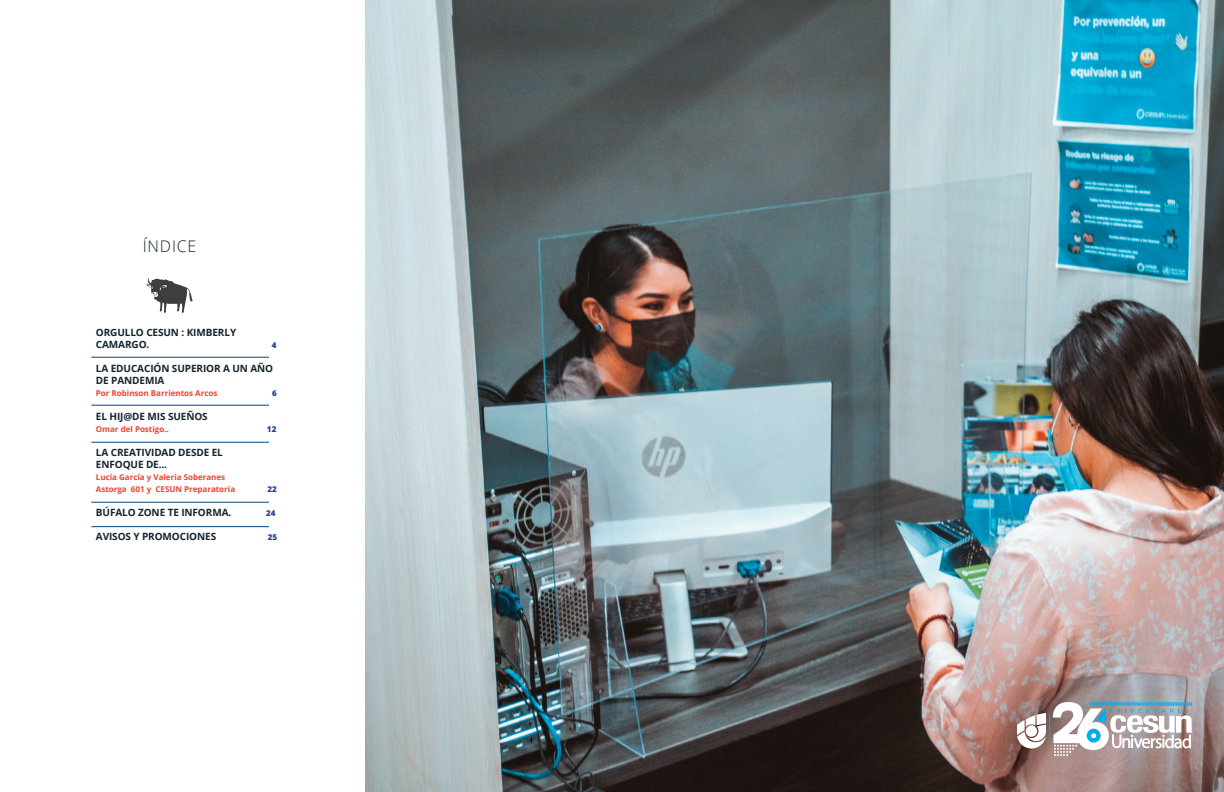
<style>
.page{position:relative;width:1224px;height:792px;background:#fff}
.page>*{position:absolute;margin:0;border:0;box-sizing:border-box;transform-origin:0 0}
.t1{font:300 16px "Open Sans";letter-spacing:.05em;color:#16242e}
.t2{font:700 10px/12px "Open Sans";letter-spacing:-.01em;color:#16242e}
.t3{font:700 8px/12px "Open Sans";color:#ee4232}
.t4{font:800 8px "Open Sans";color:#253f8e}
</style>
<div class="page">
<svg style="left:146px;top:278px;width:47px;height:35px"></svg>
<hr style="left:91px;top:357px;width:178px;height:1px;background:#004482">
<hr style="left:91px;top:405px;width:178px;height:1px;background:#004482">
<hr style="left:91px;top:442px;width:178px;height:1px;background:#004482">
<hr style="left:91px;top:502px;width:178px;height:1px;background:#004482">
<hr style="left:91px;top:526px;width:178px;height:1px;background:#004482">
<img style="left:365px;top:0;width:859px;height:792px">
<svg style="left:1017px;top:701px;width:176px;height:55px"></svg>
<h1 class="t1" style="left:143px;top:235px;width:55px">ÍNDICE</h1>
<p class="t2" style="left:96px;top:326px;width:142px">ORGULLO CESUN : KIMBERLY<br>CAMARGO.</p>
<p class="t4" style="left:272px;top:339px;width:6px">4</p>
<p class="t2" style="left:96px;top:362px;width:179px">LA EDUCACIÓN SUPERIOR A UN AÑO<br>DE PANDEMIA</p>
<p class="t3" style="left:96px;top:387px;width:123px">Por Robinson Barrientos Arcos</p>
<p class="t4" style="left:272px;top:387px;width:6px">6</p>
<p class="t2" style="left:96px;top:410px;width:113px">EL HIJ@DE MIS SUEÑOS</p>
<p class="t3" style="left:96px;top:423px;width:74px">Omar del Postigo..</p>
<p class="t4" style="left:267px;top:423px;width:11px">12</p>
<p class="t2" style="left:96px;top:446px;width:128px">LA CREATIVIDAD DESDE EL<br>ENFOQUE DE...</p>
<p class="t3" style="left:96px;top:471px;width:141px">Lucía García y Valeria Soberanes<br>Astorga 601 y CESUN Preparatoria</p>
<p class="t4" style="left:268px;top:483px;width:11px">22</p>
<p class="t2" style="left:96px;top:506px;width:137px">BÚFALO ZONE TE INFORMA.</p>
<p class="t4" style="left:266px;top:507px;width:11px">24</p>
<p class="t2" style="left:96px;top:530px;width:122px">AVISOS Y PROMOCIONES</p>
<p class="t4" style="left:268px;top:531px;width:11px">25</p>
</div>
